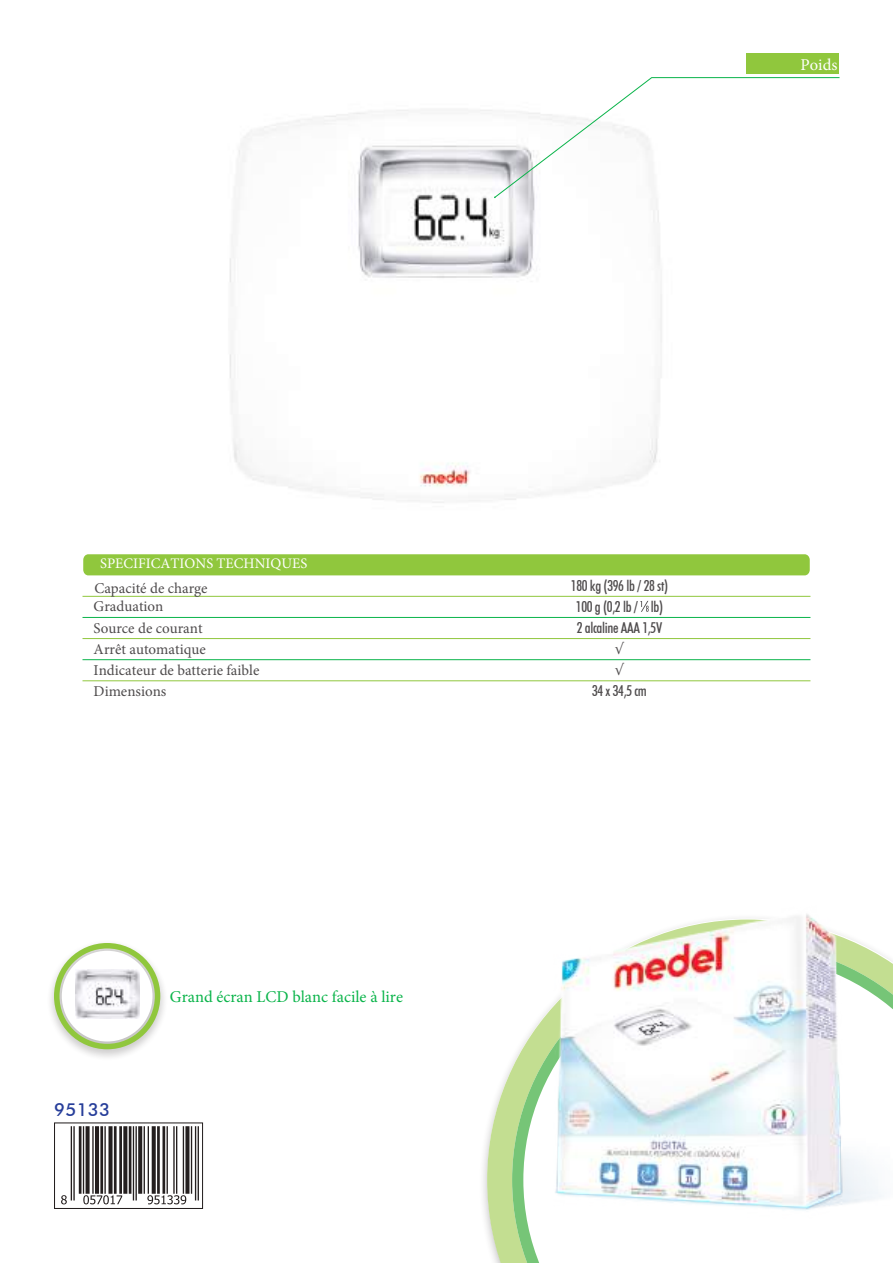
<style>
.page{position:relative;width:893px;height:1263px;background:#fff}
.page>*{position:absolute;margin:0;border:0;box-sizing:border-box;transform-origin:0 0}
.t1{font:500 18px "Futura BT";letter-spacing:.02em;color:#273e9a}
.t2{font:16.5px "Minion Pro";color:#0ab44a}
.t3{font:16.5px "Minion Pro";color:#fff}
.t4{font:15px/21px "Minion Pro";color:#4e4b4c}
.t5{font:500 condensed 15px/21px "Futura BT";letter-spacing:-.02em;color:#4e4b4c;text-align:center}
.t6{font:14.55px "Minion Pro";color:#fff}
</style>
<div class="page">
<img style="left:230px;top:110px;width:432px;height:393px">
<div style="left:478px;top:914px;width:415px;height:349px;background:#241f1f;opacity:.3"></div>
<div style="left:83px;top:554px;width:727px;height:21px;background:#90c73d;border-radius:5px"></div>
<svg style="left:487px;top:919px;width:56px;height:344px"></svg>
<svg style="left:512px;top:944px;width:31px;height:319px"></svg>
<svg style="left:525px;top:957px;width:368px;height:306px"></svg>
<svg style="left:494px;top:77px;width:346px;height:121px"></svg>
<div style="left:746px;top:54px;width:93px;height:20px;background:#90c73d"></div>
<div style="left:46px;top:939px;width:122px;height:122px;background:#241f1f;opacity:.3"></div>
<svg style="left:54px;top:943px;width:106px;height:106px"></svg>
<div style="left:62px;top:951px;width:91px;height:90px;background:#fff;border-radius:45px"></div>
<div style="left:54px;top:1122px;width:149px;height:87px;border:1px solid #241f1f"></div>
<hr style="left:83px;top:596px;width:727px;height:1px;background:#90c73d">
<hr style="left:83px;top:659px;width:727px;height:1px;background:#0ab44a">
<hr style="left:83px;top:617px;width:727px;height:1px;background:#0ab44a">
<hr style="left:83px;top:680px;width:727px;height:1px;background:#90c73d">
<hr style="left:83px;top:638px;width:727px;height:1px;background:#90c73d">
<img style="left:75px;top:970px;width:65px;height:48px">
<img style="left:543px;top:914px;width:350px;height:306px">
<svg style="left:62px;top:1126px;width:137px;height:79px"></svg>
<hr style="left:71px;top:1126px;width:1px;height:74px;background:#241f1f">
<hr style="left:73px;top:1126px;width:2px;height:74px;background:#241f1f">
<hr style="left:79px;top:1126px;width:2px;height:68px;background:#241f1f">
<hr style="left:83px;top:1126px;width:1px;height:68px;background:#241f1f">
<svg style="left:86px;top:1126px;width:4px;height:68px"></svg>
<hr style="left:92px;top:1126px;width:2px;height:68px;background:#241f1f">
<hr style="left:95px;top:1126px;width:4px;height:68px;background:#241f1f">
<hr style="left:100px;top:1126px;width:3px;height:68px;background:#241f1f">
<hr style="left:104px;top:1126px;width:2px;height:68px;background:#241f1f">
<div style="left:108px;top:1126px;width:5px;height:68px;background:#241f1f"></div>
<hr style="left:114px;top:1126px;width:3px;height:68px;background:#241f1f">
<hr style="left:119px;top:1126px;width:3px;height:68px;background:#241f1f">
<svg style="left:123px;top:1126px;width:4px;height:68px"></svg>
<hr style="left:129px;top:1126px;width:2px;height:68px;background:#241f1f">
<hr style="left:133px;top:1126px;width:1px;height:74px;background:#241f1f">
<hr style="left:135px;top:1126px;width:2px;height:74px;background:#241f1f">
<svg style="left:138px;top:1126px;width:4px;height:68px"></svg>
<hr style="left:144px;top:1126px;width:1px;height:68px;background:#241f1f">
<hr style="left:148px;top:1126px;width:1px;height:68px;background:#241f1f">
<svg style="left:152px;top:1126px;width:4px;height:68px"></svg>
<hr style="left:157px;top:1126px;width:3px;height:68px;background:#241f1f">
<hr style="left:162px;top:1126px;width:3px;height:68px;background:#241f1f">
<hr style="left:167px;top:1126px;width:1px;height:68px;background:#241f1f">
<hr style="left:173px;top:1126px;width:2px;height:68px;background:#241f1f">
<hr style="left:176px;top:1126px;width:1px;height:68px;background:#241f1f">
<hr style="left:183px;top:1126px;width:1px;height:68px;background:#241f1f">
<svg style="left:185px;top:1126px;width:4px;height:68px"></svg>
<hr style="left:191px;top:1126px;width:1px;height:68px;background:#241f1f">
<hr style="left:195px;top:1126px;width:1px;height:74px;background:#241f1f">
<hr style="left:198px;top:1126px;width:1px;height:74px;background:#241f1f">
<svg style="left:61px;top:1195px;width:6px;height:9px"></svg>
<svg style="left:83px;top:1195px;width:39px;height:9px"></svg>
<svg style="left:147px;top:1195px;width:39px;height:9px"></svg>
<svg style="left:640px;top:601px;width:9px;height:11px"></svg>
<p class="t3" style="left:801px;top:53px;width:38px">Poids</p>
<p class="t6" style="left:100px;top:554px;width:209px">SPECIFICATIONS TECHNIQUES</p>
<p class="t4" style="left:94px;top:596px;width:167px">Graduation<br>Source de courant<br>Arrêt automatique<br>Indicateur de batterie faible<br>Dimensions</p>
<p class="t4" style="left:94px;top:577px;width:115px">Capacité de charge</p>
<p class="t1" style="left:54px;top:1099px;width:57px">95133</p>
<p class="t2" style="left:170px;top:986px;width:235px">Grand écran LCD blanc facile à lire</p>
<p class="t5" style="left:571px;top:575px;width:99px">180 kg (396 lb / 28 st)<br>100 g (0,2 lb / lb)<br>2 alcaline AAA 1,5V √<br>√<br>34 x 34,5 cm</p>
</div>
